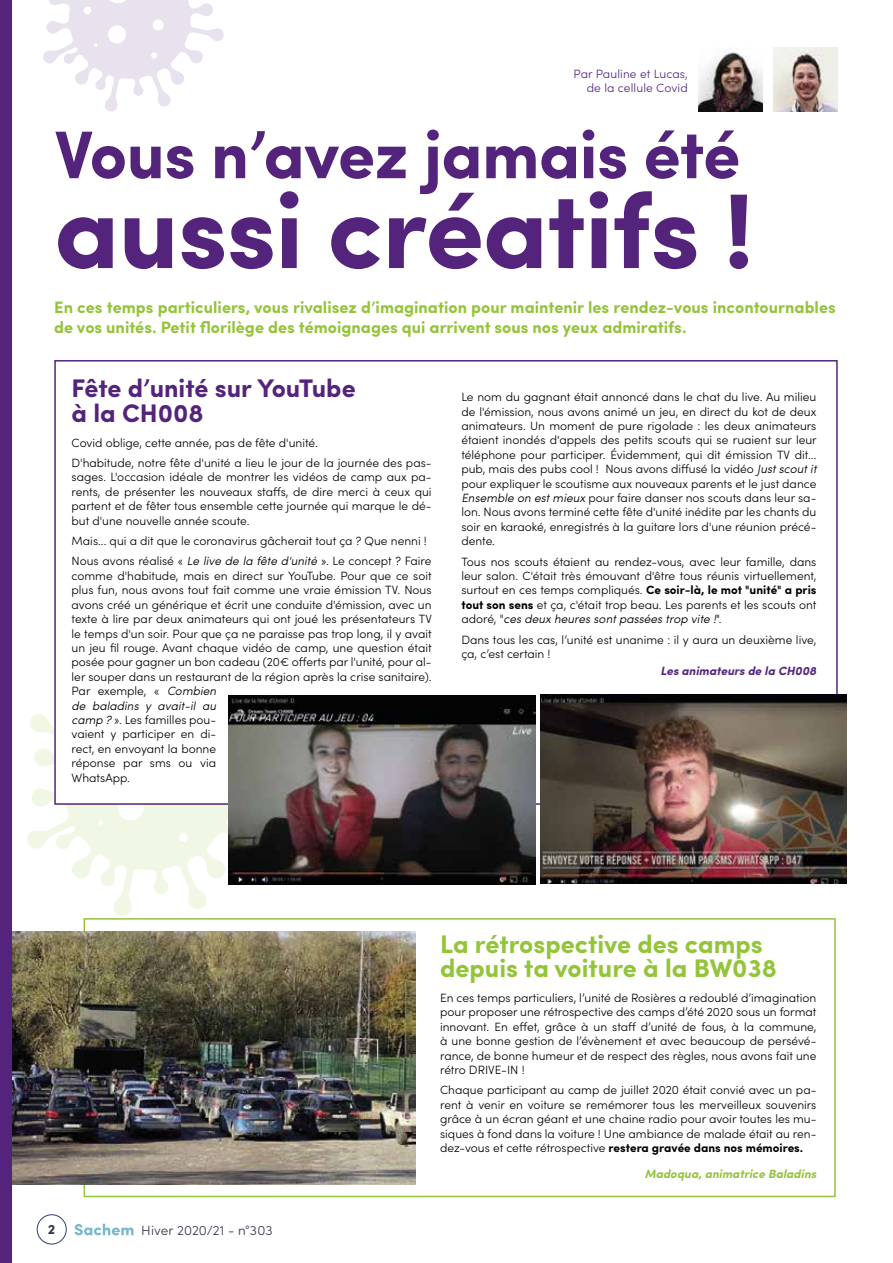
<style>
.page{position:relative;width:893px;height:1263px;background:#fff}
.page>*{position:absolute;margin:0;border:0;box-sizing:border-box;transform-origin:0 0}
.t1{font:700 106.5px "Sofia Pro";letter-spacing:-.01em;color:#54247d}
.t2{font:700 67.5px "Sofia Pro";letter-spacing:-.01em;color:#54247d}
.t3{font:700 25.5px/24.6px "Sofia Pro";color:#94c43a}
.t4{font:700 25.5px/24.6px "Sofia Pro";color:#54247d}
.t5{font:700 16.5px/19.8px "Sofia Pro";color:#94c43a}
.t6{font:700 13.65px "Sofia Pro";color:#313848}
.t7{font:300 13.5px "Sofia Pro";letter-spacing:.005em;color:#313848}
.t8{font:300 12px/14.4px "Sofia Pro";color:#000;text-align:justify}
.t9{font:300 12px/14.4px "Sofia Pro";letter-spacing:.01em;color:#54247d;text-align:right}
.t10{font:italic 700 12px "Sofia Pro";color:#94c43a}
.t11{font:italic 700 12px "Sofia Pro";color:#54247d}
.s1{font-style:italic}
.s2{font-weight:700}
</style>
<div class="page">
<svg style="left:43px;top:0;width:181px;height:112px"></svg>
<svg style="left:27px;top:714px;width:202px;height:202px"></svg>
<div style="left:84px;top:918px;width:752px;height:279px;background:#fff;border:2px solid #94c43a"></div>
<img style="left:11px;top:932px;width:404px;height:252px">
<div style="left:54px;top:360px;width:784px;height:445px;background:#fff;border:2px solid #54247d"></div>
<img style="left:699px;top:48px;width:63px;height:64px">
<div style="left:0;top:0;width:11px;height:1263px;background:#54247d"></div>
<img style="left:774px;top:48px;width:64px;height:64px">
<img style="left:229px;top:695px;width:306px;height:190px">
<img style="left:541px;top:695px;width:305px;height:189px">
<svg style="left:75px;top:1224px;width:58px;height:11px"></svg>
<div style="left:37px;top:1214px;width:30px;height:30px;border:1px solid #333e6d;border-radius:50%"></div>
<p class="t9" style="left:573px;top:66px;width:116px">Par Pauline et Lucas, de la cellule Covid</p>
<h2 class="t2" style="left:54px;top:103px;width:687px">Vous n’avez jamais été</h2>
<h1 class="t1" style="left:54px;top:149px;width:701px">aussi créatifs !</h1>
<h3 class="t5" style="left:54px;top:296px;width:783px">En ces temps particuliers, vous rivalisez d’imagination pour maintenir les rendez-vous incontournables de vos unités. Petit florilège des témoignages qui arrivent sous nos yeux admiratifs.</h3>
<h3 class="t4" style="left:72px;top:374px;width:286px">Fête d’unité sur YouTube à la CH008</h3>
<p class="t8" style="left:72px;top:432px;width:361px;line-height:20.4px">Covid oblige, cette année, pas de fête d'unité.<br>D'habitude, notre fête d'unité a lieu le jour de la journée des pas-</p>
<p class="t8" style="left:72px;top:469px;width:362px">sages. L'occasion idéale de montrer les vidéos de camp aux pa&shy;rents, de présenter les nouveaux staffs, de dire merci à ceux qui partent et de fêter tous ensemble cette journée qui marque le dé&shy;but d'une nouvelle année scoute.</p>
<p class="t8" style="left:72px;top:530px;width:361px;line-height:20.4px">Mais... qui a dit que le coronavirus gâcherait tout ça ? Que nenni !<br>Nous avons réalisé « <span class="s1">Le live de la fête d'unité</span> ». Le concept ? Faire</p>
<p class="t8" style="left:72px;top:568px;width:362px;text-align:left">comme d'habitude, mais en direct sur YouTube. Pour que ce soit plus fun, nous avons tout fait comme une vraie émission TV. Nous avons créé un générique et écrit une conduite d'émission, avec un texte à lire par deux animateurs qui ont joué les présentateurs TV le temps d'un soir. Pour que ça ne paraisse pas trop long, il y avait un jeu fil rouge. Avant chaque vidéo de camp, une question était posée pour gagner un bon cadeau (20€ offerts par l'unité, pour al&shy;ler souper dans un restaurant de la région après la crise sanitaire).<br>Par exemple, « <span class="s1">Combien<br>de baladins y avait-il au<br>camp ?</span> ». Les familles pou-<br>vaient y participer en di-<br>rect, en envoyant la bonne<br>réponse par sms ou via<br>WhatsApp.</p>
<p class="t8" style="left:461px;top:389px;width:357px">Le nom du gagnant était annoncé dans le chat du live. Au milieu de l'émission, nous avons animé un jeu, en direct du kot de deux animateurs. Un moment de pure rigolade : les deux animateurs étaient inondés d'appels des petits scouts qui se ruaient sur leur téléphone pour participer. Évidemment, qui dit émission TV dit... pub, mais des pubs cool ! Nous avons diffusé la vidéo <span class="s1">Just scout it </span>pour expliquer le scoutisme aux nouveaux parents et le just dance <span class="s1">Ensemble on est mieux</span> pour faire danser nos scouts dans leur sa&shy;lon. Nous avons terminé cette fête d'unité inédite par les chants du soir en karaoké, enregistrés à la guitare lors d'une réunion précé&shy;dente.</p>
<p class="t8" style="left:461px;top:553px;width:357px">Tous nos scouts étaient au rendez-vous, avec leur famille, dans leur salon. C'était très émouvant d'être tous réunis virtuellement, surtout en ces temps compliqués. <span class="s2">Ce soir-là, le mot "unité" a pris tout son sens</span> et ça, c'était trop beau. Les parents et les scouts ont adoré, "<span class="s1">ces deux heures sont passées trop vite !</span>".</p>
<p class="t8" style="left:461px;top:631px;width:357px">Dans tous les cas, l’unité est unanime : il y aura un deuxième live, ça, c’est certain !</p>
<p class="t11" style="left:660px;top:661px;width:158px">Les animateurs de la CH008</p>
<p class="t6" style="left:48px;top:1219px;width:9px">2</p>
<p class="t7" style="left:141px;top:1221px;width:133px">Hiver 2020/21 - n°303</p>
<h3 class="t3" style="left:440px;top:930px;width:338px">La rétrospective des camps depuis ta voiture à la BW038</h3>
<p class="t8" style="left:440px;top:990px;width:378px">En ces temps particuliers, l’unité de Rosières a redoublé d’imagination pour proposer une rétrospective des camps d’été 2020 sous un format innovant. En effet, grâce à un staff d’unité de fous, à la commune, à une bonne gestion de l’évènement et avec beaucoup de persévé&shy;rance, de bonne humeur et de respect des règles, nous avons fait une rétro DRIVE-IN !</p>
<p class="t8" style="left:440px;top:1082px;width:378px">Chaque participant au camp de juillet 2020 était convié avec un pa&shy;rent à venir en voiture se remémorer tous les merveilleux souvenirs grâce à un écran géant et une chaine radio pour avoir toutes les mu&shy;siques à fond dans la voiture ! Une ambiance de malade était au ren&shy;dez-vous et cette rétrospective <span class="s2">restera gravée dans nos mémoires.</span></p>
<p class="t10" style="left:645px;top:1165px;width:173px">Madoqua, animatrice Baladins</p>
</div>
